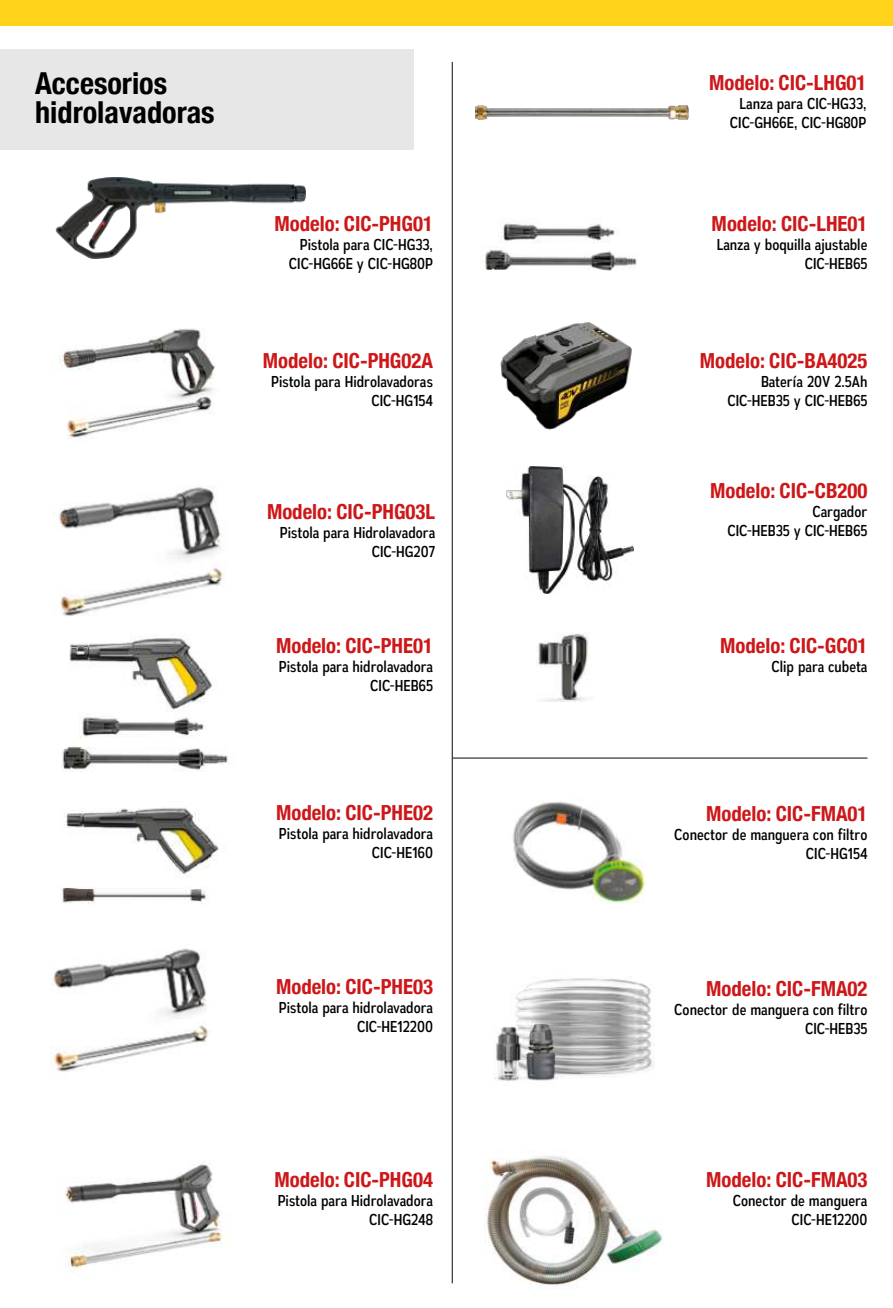
<style>
.page{position:relative;width:893px;height:1308px;background:#fff}
.page>*{position:absolute;margin:0;border:0;box-sizing:border-box;transform-origin:0 0}
.t1{font:700 condensed 30.15px/28.3px "Helvetica Neue";color:#000}
.t2{font:700 condensed 20.7px "Helvetica Neue";color:#cd1719}
.t3{font:15.75px/18.9px "Autoradiographic Rg";color:#000;text-align:right}
</style>
<div class="page">
<img style="left:55px;top:178px;width:251px;height:80px">
<img style="left:476px;top:105px;width:212px;height:14px">
<hr style="left:453px;top:757px;width:414px;height:1px;background:#070808">
<hr style="left:452px;top:62px;width:1px;height:1221px;background:#070808">
<div style="left:0;top:49px;width:414px;height:101px;background:#e7e7e7"></div>
<div style="left:0;top:0;width:893px;height:26px;background:#ffd41a"></div>
<img style="left:513px;top:802px;width:133px;height:101px">
<img style="left:50px;top:948px;width:159px;height:124px">
<img style="left:64px;top:1162px;width:167px;height:108px">
<img style="left:62px;top:638px;width:166px;height:133px">
<img style="left:61px;top:808px;width:158px;height:96px">
<img style="left:53px;top:486px;width:173px;height:130px">
<img style="left:481px;top:222px;width:156px;height:49px">
<img style="left:59px;top:328px;width:156px;height:112px">
<img style="left:536px;top:633px;width:52px;height:68px">
<img style="left:500px;top:322px;width:132px;height:108px">
<img style="left:495px;top:978px;width:159px;height:103px">
<img style="left:484px;top:1150px;width:180px;height:139px">
<img style="left:507px;top:466px;width:127px;height:127px">
<h1 class="t1" style="left:35px;top:67px;width:181px">Accesorios hidrolavadoras</h1>
<h2 class="t2" style="left:274px;top:207px;width:160px">Modelo: CIC-PHG01</h2>
<p class="t3" style="left:289px;top:236px;width:146px">Pistola para CIC-HG33,<br>CIC-HG66E y CIC-HG80P</p>
<h2 class="t2" style="left:263px;top:344px;width:172px">Modelo: CIC-PHG02A</h2>
<p class="t3" style="left:271px;top:372px;width:163px">Pistola para Hidrolavadoras<br>CIC-HG154</p>
<h2 class="t2" style="left:267px;top:494px;width:170px">Modelo: CIC-PHG03L</h2>
<p class="t3" style="left:280px;top:523px;width:157px">Pistola para Hidrolavadora<br>CIC-HG207</p>
<h2 class="t2" style="left:276px;top:628px;width:158px">Modelo: CIC-PHE01</h2>
<p class="t3" style="left:279px;top:657px;width:155px">Pistola para hidrolavadora<br>CIC-HEB65</p>
<h2 class="t2" style="left:276px;top:796px;width:158px">Modelo: CIC-PHE02</h2>
<p class="t3" style="left:279px;top:824px;width:155px">Pistola para hidrolavadora<br>CIC-HE160</p>
<h2 class="t2" style="left:276px;top:969px;width:158px">Modelo: CIC-PHE03</h2>
<p class="t3" style="left:279px;top:998px;width:155px">Pistola para hidrolavadora<br>CIC-HE12200</p>
<h2 class="t2" style="left:274px;top:1162px;width:160px">Modelo: CIC-PHG04</h2>
<p class="t3" style="left:278px;top:1190px;width:157px">Pistola para Hidrolavadora<br>CIC-HG248</p>
<h2 class="t2" style="left:709px;top:65px;width:159px">Modelo: CIC-LHG01</h2>
<p class="t3" style="left:730px;top:94px;width:138px">Lanza para CIC-HG33,<br>CIC-GH66E, CIC-HG80P</p>
<h2 class="t2" style="left:712px;top:207px;width:157px">Modelo: CIC-LHE01</h2>
<p class="t3" style="left:717px;top:236px;width:152px">Lanza y boquilla ajustable<br>CIC-HEB65</p>
<h2 class="t2" style="left:700px;top:343px;width:169px">Modelo: CIC-BA4025</h2>
<p class="t3" style="left:727px;top:372px;width:142px">Batería 20V 2.5Ah<br>CIC-HEB35 y CIC-HEB65</p>
<h2 class="t2" style="left:710px;top:474px;width:159px">Modelo: CIC-CB200</h2>
<p class="t3" style="left:727px;top:502px;width:142px">Cargador<br>CIC-HEB35 y CIC-HEB65</p>
<h2 class="t2" style="left:720px;top:628px;width:149px">Modelo: CIC-GC01</h2>
<p class="t3" style="left:771px;top:657px;width:97px">Clip para cubeta</p>
<h2 class="t2" style="left:706px;top:796px;width:163px">Modelo: CIC-FMA01</h2>
<p class="t3" style="left:674px;top:825px;width:195px">Conector de manguera con filtro<br>CIC-HG154</p>
<h2 class="t2" style="left:706px;top:971px;width:163px">Modelo: CIC-FMA02</h2>
<p class="t3" style="left:674px;top:1000px;width:195px">Conector de manguera con filtro<br>CIC-HEB35</p>
<h2 class="t2" style="left:706px;top:1162px;width:163px">Modelo: CIC-FMA03</h2>
<p class="t3" style="left:733px;top:1191px;width:136px">Conector de manguera<br>CIC-HE12200</p>
</div>
